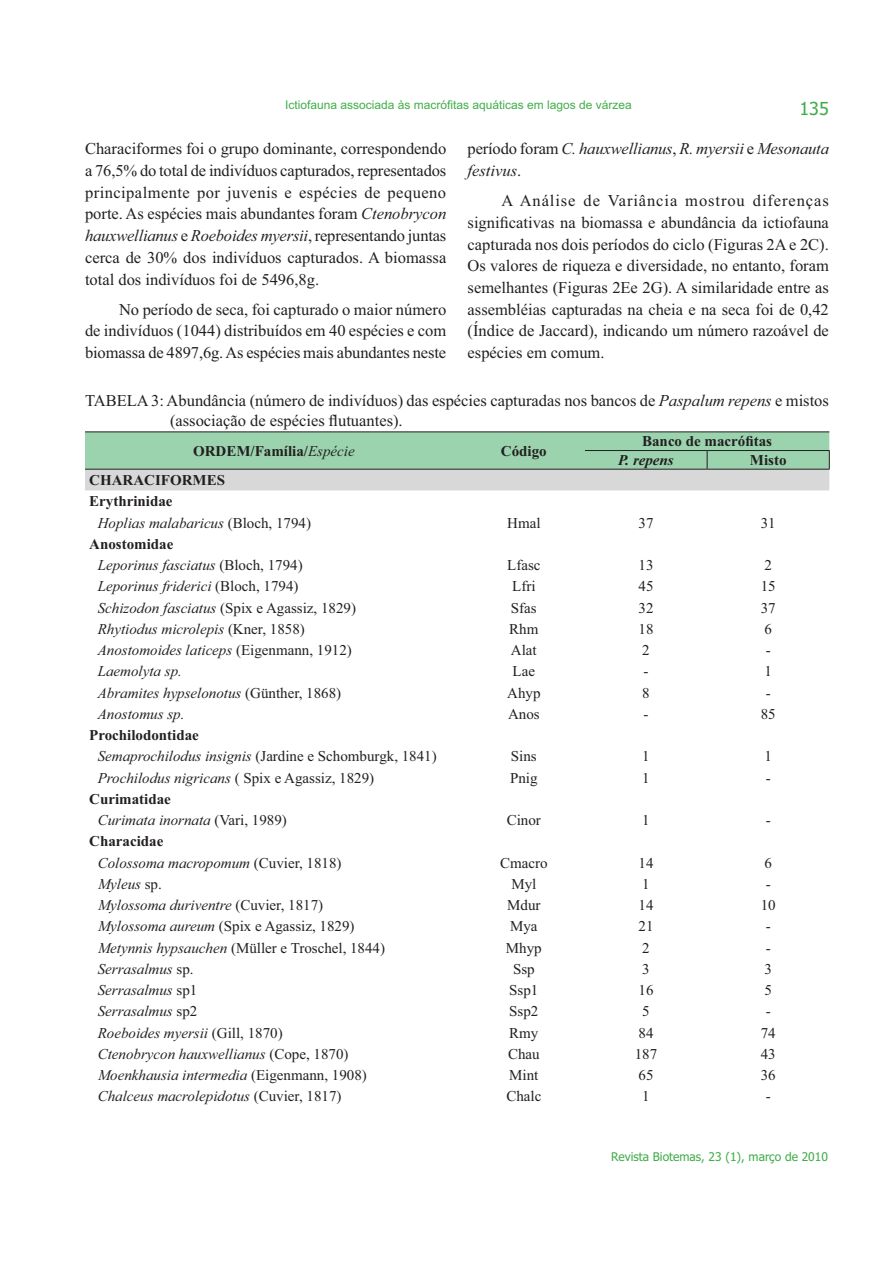
<style>
.page{position:relative;width:893px;height:1263px;background:#fff}
.page>*{position:absolute;margin:0;border:0;box-sizing:border-box;transform-origin:0 0}
.t1{font:18px "Tahoma";color:#41ad49}
.t2{font:16.5px/21.8px "Times New Roman";color:#231f20;text-align:justify}
.t3{font:italic 16.5px/21.8px "Times New Roman";letter-spacing:-.01em;color:#231f20}
.t4{font:italic 15px/21.5px "Times New Roman";color:#231f20}
.t5{font:15px/21.5px "Times New Roman";color:#231f20}
.t6{font:700 15px "Times New Roman";color:#231f20}
.t7{font:italic 700 15px "Times New Roman";color:#231f20}
.t8{font:12px "Arial";color:#41ad49}
.t9{font:12px "Tahoma";color:#41ad49}
.s1{font-style:italic}
.s2{font-style:normal}
.s3{font-weight:400;font-style:italic}
.s4{font-weight:700;font-style:normal}
.s5{font-weight:700}
</style>
<div class="page">
<svg style="left:85px;top:432px;width:745px;height:58px;background:#afd2bb"></svg>
<hr style="left:585px;top:450px;width:122px;height:1px;background:#231f20">
<hr style="left:707px;top:450px;width:123px;height:1px;background:#231f20">
<hr style="left:85px;top:469px;width:622px;height:1px;background:#231f20">
<hr style="left:707px;top:469px;width:123px;height:1px;background:#231f20">
<p class="t8" style="left:285px;top:100px;width:348px">Ictiofauna associada às macrófitas aquáticas em lagos de várzea</p>
<p class="t2" style="left:85px;top:139px;width:363px">Characiformes foi o grupo dominante, correspondendo a 76,5% do total de indivíduos capturados, representados principalmente por juvenis e espécies de pequeno porte. As espécies mais abundantes foram <span class="s1">Ctenobrycon hauxwellianus</span> e <span class="s1">Roeboides myersii</span>, representando juntas cerca de 30% dos indivíduos capturados. A biomassa total dos indivíduos foi de 5496,8g.</p>
<p class="t2" style="left:85px;top:300px;width:363px;text-indent:34px">No período de seca, foi capturado o maior número de indivíduos (1044) distribuídos em 40 espécies e com biomassa de 4897,6g. As espécies mais abundantes neste</p>
<p class="t1" style="left:799px;top:98px;width:31px">135</p>
<p class="t3" style="left:468px;top:139px;width:363px"><span class="s2">período foram</span> C. hauxwellianus<span class="s2">,</span> R. myersii <span class="s2">e</span> Mesonauta festivus<span class="s2">.</span></p>
<p class="t2" style="left:468px;top:191px;width:363px;text-indent:34px">A Análise de Variância mostrou diferenças significativas na biomassa e abundância da ictiofauna capturada nos dois períodos do ciclo (Figuras 2A e 2C).<br>Os valores de riqueza e diversidade, no entanto, foram semelhantes (Figuras 2Ee 2G). A similaridade entre as assembléias capturadas na cheia e na seca foi de 0,42 (Índice de Jaccard), indicando um número razoável de espécies em comum.</p>
<p class="t2" style="left:170px;top:392px;width:660px;line-height:19.5px;text-indent:-85px">TABELA 3: Abundância (número de indivíduos) das espécies capturadas nos bancos de <span class="s1">Paspalum repens</span> e mistos (associação de espécies flutuantes).</p>
<p class="t6" style="left:193px;top:446px;width:163px">ORDEM/Família/<span class="s3">Espécie</span></p>
<p class="t6" style="left:501px;top:446px;width:47px">Código</p>
<p class="t6" style="left:642px;top:436px;width:131px">Banco de macrófitas</p>
<p class="t7" style="left:618px;top:451px;width:57px">P. repens</p>
<p class="t6" style="left:750px;top:455px;width:38px">Misto</p>
<p class="t6" style="left:89px;top:475px;width:137px">CHARACIFORMES</p>
<p class="t6" style="left:89px;top:496px;width:85px">Erythrinidae</p>
<p class="t4" style="left:98px;top:513px;width:215px">Hoplias malabaricus <span class="s2">(Bloch, 1794)</span></p>
<p class="t5" style="left:507px;top:513px;width:35px">Hmal</p>
<p class="t5" style="left:638px;top:513px;width:16px">37</p>
<p class="t5" style="left:761px;top:513px;width:16px">31</p>
<p class="t4" style="left:98px;top:534px;width:206px;text-indent:-8px"><span class="s4">Anostomidae<br></span>Leporinus fasciatus <span class="s2">(Bloch, 1794)</span></p>
<p class="t5" style="left:507px;top:556px;width:35px">Lfasc</p>
<p class="t5" style="left:638px;top:556px;width:16px">13</p>
<p class="t5" style="left:764px;top:556px;width:9px">2</p>
<p class="t4" style="left:98px;top:577px;width:202px">Leporinus friderici <span class="s2">(Bloch, 1794)</span></p>
<p class="t5" style="left:512px;top:577px;width:25px">Lfri</p>
<p class="t5" style="left:638px;top:577px;width:16px">45</p>
<p class="t5" style="left:761px;top:577px;width:16px">15</p>
<p class="t5" style="left:98px;top:598px;width:260px"><span class="s1">Schizodon fasciatus</span> (Spix e Agassiz, 1829)</p>
<p class="t5" style="left:511px;top:598px;width:27px">Sfas</p>
<p class="t5" style="left:638px;top:598px;width:16px">32</p>
<p class="t5" style="left:761px;top:598px;width:16px">37</p>
<p class="t4" style="left:98px;top:619px;width:209px">Rhytiodus microlepis <span class="s2">(Kner, 1858)</span></p>
<p class="t5" style="left:509px;top:619px;width:31px">Rhm</p>
<p class="t5" style="left:638px;top:619px;width:16px">18</p>
<p class="t5" style="left:764px;top:619px;width:9px">6</p>
<p class="t4" style="left:98px;top:641px;width:256px">Anostomoides laticeps <span class="s2">(Eigenmann, 1912)</span></p>
<p class="t5" style="left:511px;top:641px;width:27px">Alat</p>
<p class="t5" style="left:642px;top:641px;width:9px">2</p>
<p class="t5" style="left:766px;top:641px;width:6px">-</p>
<p class="t4" style="left:98px;top:662px;width:86px">Laemolyta sp.</p>
<p class="t5" style="left:513px;top:662px;width:24px">Lae</p>
<p class="t5" style="left:643px;top:662px;width:6px">-</p>
<p class="t5" style="left:764px;top:662px;width:9px">1</p>
<p class="t4" style="left:98px;top:683px;width:245px">Abramites hypselonotus <span class="s2">(Günther, 1868)</span></p>
<p class="t5" style="left:507px;top:683px;width:35px">Ahyp</p>
<p class="t5" style="left:642px;top:683px;width:9px">8</p>
<p class="t5" style="left:766px;top:683px;width:6px">-</p>
<p class="t4" style="left:98px;top:704px;width:88px">Anostomus sp.</p>
<p class="t5" style="left:508px;top:704px;width:33px">Anos</p>
<p class="t5" style="left:643px;top:704px;width:6px">-</p>
<p class="t5" style="left:761px;top:704px;width:16px">85</p>
<p class="t5" style="left:98px;top:726px;width:340px;text-indent:-8px"><span class="s5">Prochilodontidae<br></span><span class="s1">Semaprochilodus insignis</span> (Jardine e Schomburgk, 1841)</p>
<p class="t5" style="left:511px;top:747px;width:27px">Sins</p>
<p class="t5" style="left:642px;top:747px;width:9px">1</p>
<p class="t5" style="left:764px;top:747px;width:9px">1</p>
<p class="t4" style="left:98px;top:768px;width:278px">Prochilodus nigricans <span class="s2">( Spix e Agassiz, 1829)</span></p>
<p class="t5" style="left:510px;top:768px;width:29px">Pnig</p>
<p class="t5" style="left:642px;top:768px;width:9px">1</p>
<p class="t5" style="left:766px;top:768px;width:6px">-</p>
<p class="t4" style="left:98px;top:789px;width:191px;text-indent:-8px"><span class="s4">Curimatidae<br></span>Curimata inornata <span class="s2">(Vari, 1989)</span></p>
<p class="t5" style="left:507px;top:811px;width:36px">Cinor</p>
<p class="t5" style="left:642px;top:811px;width:9px">1</p>
<p class="t5" style="left:766px;top:811px;width:6px">-</p>
<p class="t4" style="left:98px;top:832px;width:245px;text-indent:-8px"><span class="s4">Characidae<br></span>Colossoma macropomum <span class="s2">(Cuvier, 1818)</span></p>
<p class="t5" style="left:500px;top:853px;width:49px">Cmacro</p>
<p class="t5" style="left:638px;top:853px;width:16px">14</p>
<p class="t5" style="left:764px;top:853px;width:9px">6</p>
<p class="t4" style="left:98px;top:874px;width:66px">Myleus <span class="s2">sp.</span></p>
<p class="t5" style="left:511px;top:874px;width:26px">Myl</p>
<p class="t5" style="left:642px;top:874px;width:9px">1</p>
<p class="t5" style="left:766px;top:874px;width:6px">-</p>
<p class="t4" style="left:98px;top:896px;width:227px">Mylossoma duriventre <span class="s2">(Cuvier, 1817)</span></p>
<p class="t5" style="left:507px;top:896px;width:35px">Mdur</p>
<p class="t5" style="left:638px;top:896px;width:16px">14</p>
<p class="t5" style="left:761px;top:896px;width:16px">10</p>
<p class="t5" style="left:98px;top:917px;width:258px"><span class="s1">Mylossoma aureum</span> (Spix e Agassiz, 1829)</p>
<p class="t5" style="left:510px;top:917px;width:29px">Mya</p>
<p class="t5" style="left:638px;top:917px;width:16px">21</p>
<p class="t5" style="left:766px;top:917px;width:6px">-</p>
<p class="t5" style="left:98px;top:938px;width:289px"><span class="s1">Metynnis hypsauchen</span> (Müller e Troschel, 1844)</p>
<p class="t5" style="left:506px;top:938px;width:37px">Mhyp</p>
<p class="t5" style="left:642px;top:938px;width:9px">2</p>
<p class="t5" style="left:766px;top:938px;width:6px">-</p>
<p class="t4" style="left:98px;top:959px;width:97px">Serrasalmus <span class="s2">sp.</span></p>
<p class="t5" style="left:513px;top:959px;width:23px">Ssp</p>
<p class="t5" style="left:642px;top:959px;width:9px">3</p>
<p class="t5" style="left:764px;top:959px;width:9px">3</p>
<p class="t4" style="left:98px;top:981px;width:101px">Serrasalmus <span class="s2">sp1</span></p>
<p class="t5" style="left:509px;top:981px;width:31px">Ssp1</p>
<p class="t5" style="left:638px;top:981px;width:16px">16</p>
<p class="t5" style="left:764px;top:981px;width:9px">5</p>
<p class="t4" style="left:98px;top:1002px;width:101px">Serrasalmus <span class="s2">sp2</span></p>
<p class="t5" style="left:509px;top:1002px;width:31px">Ssp2</p>
<p class="t5" style="left:642px;top:1002px;width:9px">5</p>
<p class="t5" style="left:766px;top:1002px;width:6px">-</p>
<p class="t4" style="left:98px;top:1023px;width:186px">Roeboides myersii <span class="s2">(Gill, 1870)</span></p>
<p class="t5" style="left:509px;top:1023px;width:31px">Rmy</p>
<p class="t5" style="left:638px;top:1023px;width:16px">84</p>
<p class="t5" style="left:761px;top:1023px;width:16px">74</p>
<p class="t4" style="left:98px;top:1044px;width:252px">Ctenobrycon hauxwellianus <span class="s2">(Cope, 1870)</span></p>
<p class="t5" style="left:508px;top:1044px;width:33px">Chau</p>
<p class="t5" style="left:635px;top:1044px;width:24px">187</p>
<p class="t5" style="left:761px;top:1044px;width:16px">43</p>
<p class="t4" style="left:98px;top:1066px;width:271px">Moenkhausia intermedia <span class="s2">(Eigenmann, 1908)</span></p>
<p class="t5" style="left:509px;top:1066px;width:31px">Mint</p>
<p class="t5" style="left:638px;top:1066px;width:16px">65</p>
<p class="t5" style="left:761px;top:1066px;width:16px">36</p>
<p class="t4" style="left:98px;top:1087px;width:245px">Chalceus macrolepidotus <span class="s2">(Cuvier, 1817)</span></p>
<p class="t5" style="left:506px;top:1087px;width:36px">Chalc</p>
<p class="t5" style="left:642px;top:1087px;width:9px">1</p>
<p class="t5" style="left:766px;top:1087px;width:6px">-</p>
<p class="t9" style="left:611px;top:1150px;width:218px">Revista Biotemas, 23 (1), março de 2010</p>
</div>
